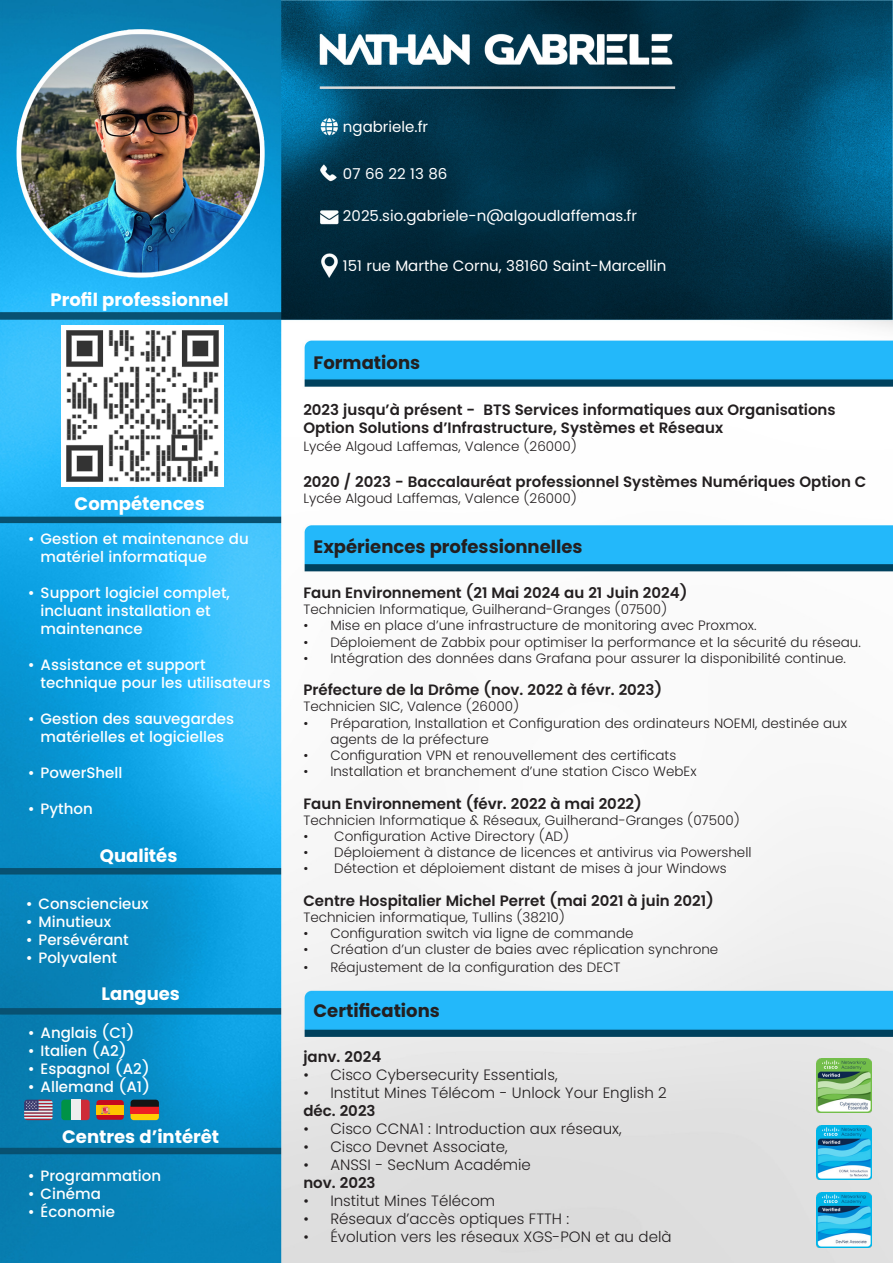
<style>
.page{position:relative;width:893px;height:1263px;background:#fff}
.page>*{position:absolute;margin:0;border:0;box-sizing:border-box;transform-origin:0 0}
.t1{font:700 18px "Poppins";color:#fff}
.t2{font:700 18px "Poppins";color:#231f20}
.t3{font:600 15px/18px "Poppins";color:#231f20}
.t4{font:500 15px/18px "Poppins";color:#fff}
.t5{font:300 15px "Poppins";color:#231f20}
.t6{font:15px "Poppins";color:#fff}
.t7{font:300 13.5px/16.2px "Poppins";color:#231f20}
</style>
<div class="page">
<img style="left:0;top:0;width:893px;height:1263px">
<img style="left:816px;top:1125px;width:55px;height:55px">
<img style="left:816px;top:1192px;width:55px;height:55px">
<img style="left:816px;top:1058px;width:55px;height:55px">
<img style="left:62px;top:325px;width:161px;height:161px">
<svg style="left:24px;top:1100px;width:29px;height:20px"></svg>
<svg style="left:80px;top:1100px;width:10px;height:20px"></svg>
<svg style="left:61px;top:1100px;width:10px;height:20px"></svg>
<div style="left:71px;top:1100px;width:9px;height:20px;background:#eee"></div>
<svg style="left:131px;top:1114px;width:28px;height:6px"></svg>
<div style="left:131px;top:1107px;width:28px;height:7px;background:#ed1f24"></div>
<svg style="left:131px;top:1100px;width:28px;height:7px"></svg>
<div style="left:96px;top:1100px;width:28px;height:20px;background:#c60a1d;border-radius:3px"></div>
<div style="left:96px;top:1105px;width:28px;height:9px;background:#ffc400"></div>
<svg style="left:101px;top:1106px;width:9px;height:8px"></svg>
<p class="t1" style="left:51px;top:289px;width:180px">Profil professionnel</p>
<p class="t1" style="left:75px;top:493px;width:132px">Compétences</p>
<p class="t4" style="left:41px;top:530px;width:210px;text-indent:-13px">• Gestion et maintenance du matériel informatique</p>
<p class="t4" style="left:41px;top:584px;width:191px;text-indent:-13px">• Support logiciel complet, incluant installation et maintenance</p>
<p class="t4" style="left:41px;top:656px;width:232px;text-indent:-13px">• Assistance et support technique pour les utilisateurs</p>
<p class="t4" style="left:28px;top:710px;width:208px;text-align:center">• Gestion des sauvegardes matérielles et logicielles</p>
<p class="t4" style="left:28px;top:764px;width:96px">• PowerShell</p>
<p class="t4" style="left:28px;top:800px;width:67px">• Python</p>
<p class="t1" style="left:100px;top:846px;width:79px">Qualités</p>
<p class="t4" style="left:26px;top:895px;width:125px">• Consciencieux</p>
<p class="t4" style="left:26px;top:913px;width:87px">• Minutieux</p>
<p class="t4" style="left:26px;top:931px;width:105px">• Persévérant</p>
<p class="t4" style="left:26px;top:949px;width:93px">• Polyvalent</p>
<p class="t1" style="left:102px;top:983px;width:80px">Langues</p>
<p class="t4" style="left:28px;top:1024px;width:108px">• Anglais (C1)</p>
<p class="t4" style="left:28px;top:1042px;width:101px">• Italien (A2)</p>
<p class="t4" style="left:28px;top:1060px;width:124px">• Espagnol (A2)</p>
<p class="t4" style="left:28px;top:1078px;width:124px">• Allemand (A1)</p>
<p class="t1" style="left:62px;top:1126px;width:159px">Centres d’intérêt</p>
<p class="t4" style="left:28px;top:1167px;width:135px">• Programmation</p>
<p class="t4" style="left:28px;top:1185px;width:75px">• Cinéma</p>
<p class="t4" style="left:28px;top:1203px;width:89px">• Économie</p>
<p class="t6" style="left:343px;top:118px;width:87px">ngabriele.fr</p>
<p class="t6" style="left:343px;top:165px;width:106px">07 66 22 13 86</p>
<p class="t6" style="left:343px;top:207px;width:296px">2025.sio.gabriele-n@algoudlaffemas.fr</p>
<p class="t6" style="left:343px;top:257px;width:325px">151 rue Marthe Cornu, 38160 Saint-Marcellin</p>
<p class="t2" style="left:314px;top:352px;width:108px">Formations</p>
<p class="t3" style="left:303px;top:400px;width:534px">2023 jusqu’à présent - BTS Services informatiques aux Organisations<br>Option Solutions d’Infrastructure, Systèmes et Réseaux</p>
<p class="t7" style="left:303px;top:438px;width:275px">Lycée Algoud Laffemas, Valence (26000)</p>
<p class="t3" style="left:303px;top:472px;width:565px">2020 / 2023 - Baccalauréat professionnel Systèmes Numériques Option C</p>
<p class="t7" style="left:303px;top:490px;width:275px">Lycée Algoud Laffemas, Valence (26000)</p>
<p class="t2" style="left:314px;top:536px;width:270px">Expériences professionnelles</p>
<p class="t3" style="left:303px;top:584px;width:386px">Faun Environnement (21 Mai 2024 au 21 Juin 2024)</p>
<p class="t7" style="left:303px;top:601px;width:366px">Technicien Informatique, Guilherand-Granges (07500)</p>
<p class="t7" style="left:303px;top:618px;width:455px">• Mise en place d’une infrastructure de monitoring avec Proxmox.</p>
<p class="t7" style="left:303px;top:634px;width:559px">• Déploiement de Zabbix pour optimiser la performance et la sécurité du réseau.</p>
<p class="t7" style="left:303px;top:650px;width:544px">• Intégration des données dans Grafana pour assurer la disponibilité continue.</p>
<p class="t3" style="left:303px;top:681px;width:360px">Préfecture de la Drôme (nov. 2022 à févr. 2023)</p>
<p class="t7" style="left:303px;top:699px;width:217px">Technicien SIC, Valence (26000)</p>
<p class="t7" style="left:330px;top:715px;width:518px;text-indent:-27px">• Préparation, Installation et Configuration des ordinateurs NOEMI, destinée aux agents de la préfecture</p>
<p class="t7" style="left:303px;top:747px;width:374px">• Configuration VPN et renouvellement des certificats</p>
<p class="t7" style="left:303px;top:763px;width:395px">• Installation et branchement d’une station Cisco WebEx</p>
<p class="t3" style="left:303px;top:794px;width:340px">Faun Environnement (févr. 2022 à mai 2022)</p>
<p class="t7" style="left:303px;top:812px;width:438px">Technicien Informatique &amp; Réseaux, Guilherand-Granges (07500)</p>
<p class="t7" style="left:303px;top:828px;width:267px">• Configuration Active Directory (AD)</p>
<p class="t7" style="left:303px;top:844px;width:450px">• Déploiement à distance de licences et antivirus via Powershell</p>
<p class="t7" style="left:303px;top:861px;width:425px">• Détection et déploiement distant de mises à jour Windows</p>
<p class="t3" style="left:303px;top:892px;width:412px">Centre Hospitalier Michel Perret (mai 2021 à juin 2021)</p>
<p class="t7" style="left:303px;top:909px;width:263px">Technicien informatique, Tullins (38210)</p>
<p class="t7" style="left:303px;top:925px;width:332px">• Configuration switch via ligne de commande</p>
<p class="t7" style="left:303px;top:942px;width:417px">• Création d’un cluster de baies avec réplication synchrone</p>
<p class="t7" style="left:303px;top:960px;width:319px">• Réajustement de la configuration des DECT</p>
<p class="t2" style="left:314px;top:1001px;width:128px">Certifications</p>
<p class="t3" style="left:303px;top:1048px;width:79px">janv. 2024</p>
<p class="t5" style="left:303px;top:1066px;width:256px">• Cisco Cybersecurity Essentials,</p>
<p class="t5" style="left:303px;top:1084px;width:365px">• Institut Mines Télécom - Unlock Your English 2</p>
<p class="t3" style="left:303px;top:1102px;width:74px">déc. 2023</p>
<p class="t5" style="left:303px;top:1120px;width:320px">• Cisco CCNA1 : Introduction aux réseaux,</p>
<p class="t5" style="left:303px;top:1138px;width:206px">• Cisco Devnet Associate,</p>
<p class="t5" style="left:303px;top:1156px;width:229px">• ANSSI - SecNum Académie</p>
<p class="t3" style="left:303px;top:1174px;width:74px">nov. 2023</p>
<p class="t5" style="left:303px;top:1192px;width:193px">• Institut Mines Télécom</p>
<p class="t5" style="left:303px;top:1210px;width:267px">• Réseaux d’accès optiques FTTH :</p>
<p class="t5" style="left:303px;top:1228px;width:370px">• Évolution vers les réseaux XGS-PON et au delà</p>
</div>
